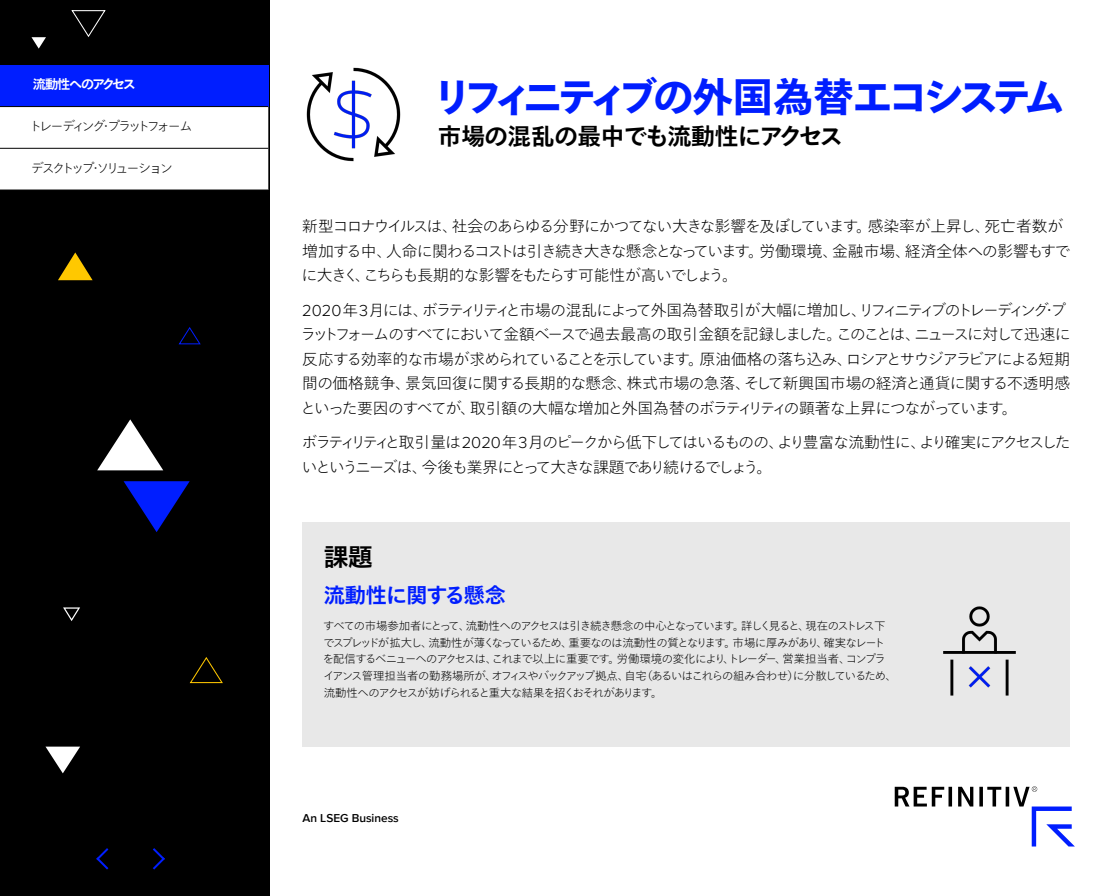
<style>
.page{position:relative;width:1120px;height:896px;background:#fff}
.page>*{position:absolute;margin:0;border:0;box-sizing:border-box;transform-origin:0 0}
.t1{font:800 40.25px "Tazugane Gothic Std N";letter-spacing:-.135em;color:#001eff}
.t2{font:700 24.5px "Tazugane Gothic Std N";color:#000}
.t3{font:700 23.62px "Tazugane Gothic Std N";letter-spacing:-.03em;color:#000}
.t4{font:700 21px "Tazugane Gothic Std N";letter-spacing:-.03em;color:#001eff}
.t5{font:100 15.75px/24.5px "Tazugane Gothic Std N";letter-spacing:-.085em;color:#000}
.t6{font:100 15.75px/24.5px "Tazugane Gothic Std N";letter-spacing:-.125em;color:#000}
.t7{font:100 13.12px "Tazugane Gothic Std N";letter-spacing:-.24em;color:#000}
.t8{font:100 13.12px "Tazugane Gothic Std N";letter-spacing:-.205em;color:#000}
.t9{font:700 13.12px "Tazugane Gothic Std N";letter-spacing:-.13em;color:#fff}
.t10{font:600 11.81px "Proxima Nova";color:#000}
.t11{font:100 11.38px/16.6px "Tazugane Gothic Std N";letter-spacing:-.095em;color:#000}
.s1{font-family:"Proxima Nova";font-weight:300;font-size:16.54px}
</style>
<div class="page">
<div style="left:0;top:0;width:269px;height:896px;background:#000"></div>
<div style="left:0;top:65px;width:268px;height:42px;background:#001eff"></div>
<div style="left:0;top:107px;width:268px;height:83px;background:#fff"></div>
<hr style="left:0;top:106px;width:268px;height:1px;background:#000">
<hr style="left:0;top:148px;width:268px;height:1px;background:#000">
<svg style="left:96px;top:848px;width:12px;height:22px"></svg>
<svg style="left:153px;top:848px;width:12px;height:22px"></svg>
<svg style="left:71px;top:10px;width:35px;height:27px"></svg>
<svg style="left:124px;top:481px;width:66px;height:51px"></svg>
<svg style="left:97px;top:419px;width:66px;height:51px"></svg>
<svg style="left:189px;top:657px;width:34px;height:27px"></svg>
<svg style="left:46px;top:747px;width:34px;height:26px"></svg>
<svg style="left:32px;top:37px;width:14px;height:12px"></svg>
<svg style="left:178px;top:327px;width:23px;height:18px"></svg>
<svg style="left:63px;top:607px;width:17px;height:14px"></svg>
<svg style="left:58px;top:252px;width:35px;height:28px"></svg>
<svg style="left:895px;top:786px;width:180px;height:61px"></svg>
<img style="left:306px;top:67px;width:95px;height:95px">
<div style="left:302px;top:522px;width:768px;height:225px;background:#e8e8e8"></div>
<img style="left:943px;top:606px;width:73px;height:90px">
<p class="t9" style="left:33px;top:75px;width:104px">流動性へのアクセス</p>
<p class="t7" style="left:29px;top:117px;width:165px">トレーディング・プラットフォーム</p>
<p class="t8" style="left:31px;top:159px;width:144px">デスクトップ・ソリューション</p>
<h1 class="t1" style="left:432px;top:74px;width:634px">リフィニティブの外国為替エコシステム</h1>
<h3 class="t3" style="left:438px;top:120px;width:407px">市場の混乱の最中でも流動性にアクセス</h3>
<p class="t5" style="left:302px;top:215px;width:770px">新型コロナウイルスは、社会のあらゆる分野にかつてない大きな影響を及ぼしています。感染率が上昇し、死亡者数が増加する中、人命に関わるコストは引き続き大きな懸念となっています。労働環境、金融市場、経済全体への影響もすでに大きく、こちらも長期的な影響をもたらす可能性が高いでしょう。</p>
<p class="t5" style="left:301px;top:298px;width:772px"><span class="s1">2020</span> 年<span class="s1">3</span>月には、ボラティリティと市場の混乱によって外国為替取引が大幅に増加し、リフィニティブのトレーディング・プラットフォームのすべてにおいて金額ベースで過去最高の取引金額を記録しました。このことは、ニュースに対して迅速に反応する効率的な市場が求められていることを示しています。原油価格の落ち込み、ロシアとサウジアラビアによる短期間の価格競争、景気回復に関する長期的な懸念、株式市場の急落、そして新興国市場の経済と通貨に関する不透明感といった要因のすべてが、取引額の大幅な増加と外国為替のボラティリティの顕著な上昇につながっています。</p>
<p class="t6" style="left:302px;top:431px;width:771px">ボラティリティと取引量は<span class="s1">2020</span>年<span class="s1">3</span>月のピークから低下してはいるものの、より豊富な流動性に、より確実にアクセスしたいというニーズは、今後も業界にとって大きな課題であり続けるでしょう。</p>
<h2 class="t2" style="left:324px;top:540px;width:50px">課題</h2>
<h3 class="t4" style="left:324px;top:580px;width:183px">流動性に関する懸念</h3>
<p class="t11" style="left:323px;top:618px;width:575px">すべての市場参加者にとって、流動性へのアクセスは引き続き懸念の中心となっています。詳しく見ると、現在のストレス下でスプレッドが拡大し、流動性が薄くなっているため、重要なのは流動性の質となります。市場に厚みがあり、確実なレートを配信するベニューへのアクセスは、これまで以上に重要です。労働環境の変化により、トレーダー、営業担当者、コンプライアンス管理担当者の勤務場所が、オフィスやバックアップ拠点、自宅（あるいはこれらの組み合わせ）に分散しているため、流動性へのアクセスが妨げられると重大な結果を招くおそれがあります。</p>
<p class="t10" style="left:303px;top:809px;width:98px">An LSEG Business</p>
</div>
